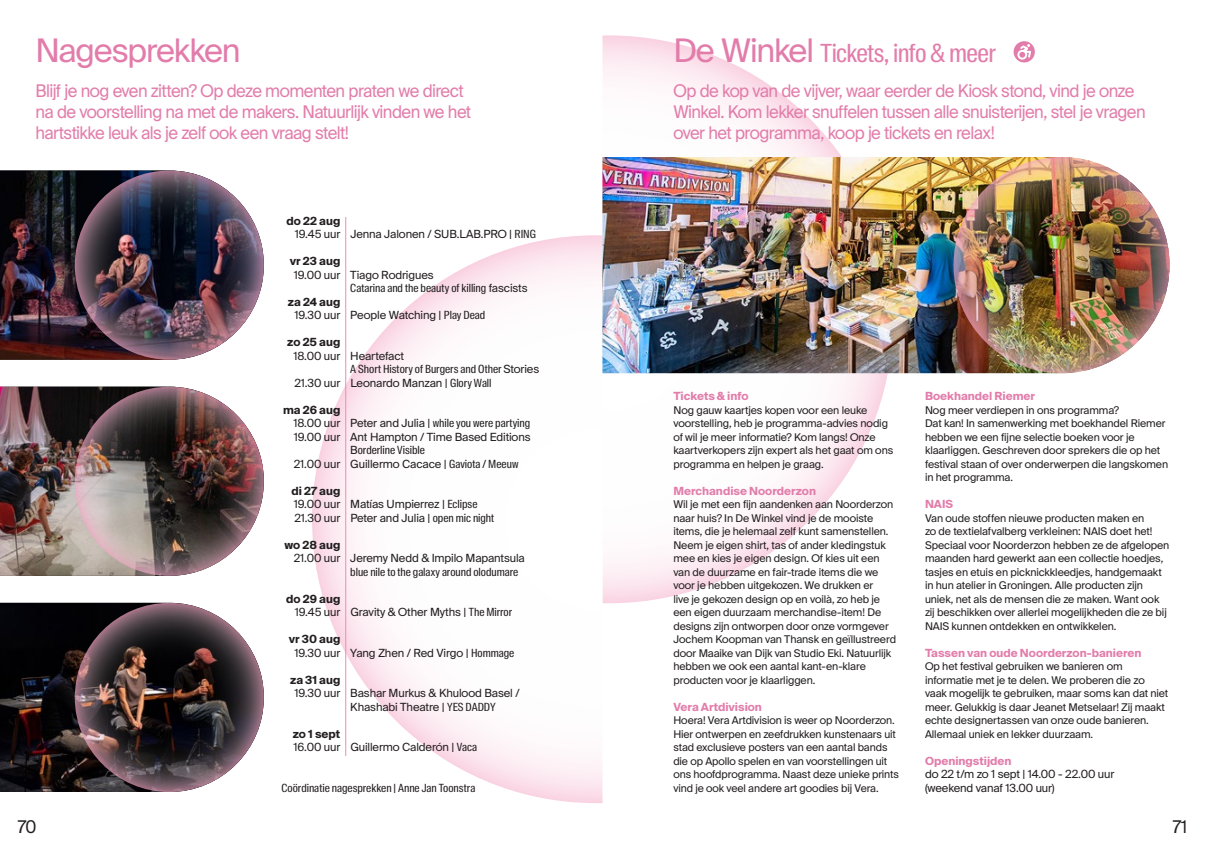
<style>
.page{position:relative;width:1205px;height:851px;background:#fff}
.page>*{position:absolute;margin:0;border:0;box-sizing:border-box;transform-origin:0 0}
.Titel_Fullpage{font:32.5px "Noorderzon";letter-spacing:-.035em;color:#e27dab}
.Titel_Fullpage-2{font:condensed 25px "Noorderzon";letter-spacing:-.025em;color:#e27dab}
.Introtekst{font:17.5px/21px "Noorderzon";letter-spacing:-.035em;color:#e27dab;scale:.95 1}
.Introtekst-2{font:17.5px "Noorderzon";color:#231f20;scale:.95 1}
.Broodtekst{font:11.25px "Noorderzon";letter-spacing:-.01em;color:#231f20}
.Broodtekst-2{font:condensed 11.25px "Noorderzon";color:#231f20}
.kopje{font:700 11.25px "Noorderzon";color:#e27dab}
.Broodtekst-3{font:700 11.25px "Noorderzon";letter-spacing:.005em;color:#231f20}
.kopje-2{font:700 11.25px "Noorderzon";letter-spacing:.005em;color:#231f20}
.broodtekst8_5{font:10.62px/13.5px "Noorderzon";letter-spacing:-.01em;color:#231f20}
.s1{font-stretch:condensed}
.s2{font-stretch:normal}
.s3{font-stretch:normal;font-size:32.5px}
</style>
<div class="page">
<svg style="left:602px;top:35px;width:291px;height:568px"></svg>
<svg style="left:312px;top:235px;width:290px;height:568px"></svg>
<svg style="left:1013px;top:41px;width:22px;height:21px"></svg>
<svg style="left:1017px;top:44px;width:14px;height:16px"></svg>
<img style="left:602px;top:157px;width:567px;height:216px">
<hr style="left:345px;top:217px;width:1px;height:538px;background:#f289b7">
<img style="left:0;top:170px;width:264px;height:189px">
<img style="left:0;top:386px;width:264px;height:189px">
<img style="left:0;top:602px;width:264px;height:189px">
<img style="left:75px;top:170px;width:189px;height:189px;border-radius:95px">
<img style="left:953px;top:157px;width:216px;height:216px;border-radius:108px">
<img style="left:75px;top:386px;width:189px;height:189px;border-radius:95px">
<img style="left:75px;top:602px;width:189px;height:189px;border-radius:94px">
<p class="Titel_Fullpage" style="left:35px;top:32px;width:207px">Nagesprekken</p>
<p class="Introtekst" style="left:35px;top:80px;width:452px">Blijf je nog even zitten? Op deze momenten praten we direct</p>
<p class="Introtekst" style="left:35px;top:101px;width:460px">na de voorstelling na met de makers. Natuurlijk vinden we het</p>
<p class="Introtekst" style="left:35px;top:122px;width:331px">hartstikke leuk als je zelf ook een vraag stelt!</p>
<p class="kopje-2" style="left:287px;top:214px;width:55px">do 22 aug</p>
<p class="Broodtekst" style="left:295px;top:227px;width:243px">19.45 uur Jenna Jalonen / SUB.LAB.PRO | <span class="s1">RING</span></p>
<p class="kopje-2" style="left:290px;top:254px;width:52px">vr 23 aug</p>
<p class="Broodtekst" style="left:294px;top:268px;width:141px">19.00 uur Tiago Rodrigues</p>
<p class="Broodtekst-2" style="left:350px;top:281px;width:179px">Catarina and the beauty of killing <span class="s2">fascists</span></p>
<p class="Broodtekst-3" style="left:288px;top:295px;width:54px">za 24 aug</p>
<p class="Broodtekst" style="left:294px;top:308px;width:192px">19.30 uur People Watching | <span class="s1">Play Dead</span></p>
<p class="Broodtekst-3" style="left:287px;top:335px;width:55px">zo 25 aug</p>
<p class="Broodtekst" style="left:293px;top:349px;width:112px">18.00 uur Heartefact</p>
<p class="Broodtekst-2" style="left:350px;top:362px;width:190px">A Short History of Burgers and Other <span class="s2">Stories</span></p>
<p class="Broodtekst" style="left:294px;top:376px;width:199px">21.30 uur Leonardo Manzan | <span class="s1">Glory Wall</span></p>
<p class="Broodtekst-3" style="left:283px;top:403px;width:59px">ma 26 aug</p>
<p class="Broodtekst" style="left:293px;top:416px;width:238px">18.00 uur Peter and Julia | <span class="s1">while you were partying</span></p>
<p class="Broodtekst" style="left:294px;top:430px;width:238px">19.00 uur Ant Hampton / Time Based Editions</p>
<p class="Broodtekst-2" style="left:350px;top:443px;width:76px"><span class="s2">B</span>orderline Visible</p>
<p class="Broodtekst" style="left:294px;top:457px;width:226px">21.00 uur Guillermo Cacace | <span class="s1">Gaviota / Meeuw</span></p>
<p class="kopje-2" style="left:291px;top:484px;width:50px">di 27 aug</p>
<p class="Broodtekst" style="left:294px;top:497px;width:185px">19.00 uur Matías Umpierrez | <span class="s1">Eclipse</span></p>
<p class="Broodtekst" style="left:294px;top:511px;width:201px">21.30 uur Peter and Julia | <span class="s1">open mic night</span></p>
<p class="Broodtekst-3" style="left:284px;top:538px;width:57px">wo 28 aug</p>
<p class="Broodtekst" style="left:294px;top:551px;width:233px">21.00 uur Jeremy Nedd &amp; Impilo Mapantsula</p>
<p class="Broodtekst-2" style="left:350px;top:565px;width:169px">blue nile to the galaxy around olodumare</p>
<p class="Broodtekst-3" style="left:286px;top:592px;width:56px">do 29 aug</p>
<p class="Broodtekst" style="left:295px;top:605px;width:219px">19.45 uur Gravity &amp; Other Myths | <span class="s1">The Mirror</span></p>
<p class="Broodtekst-3" style="left:289px;top:632px;width:53px">vr 30 aug</p>
<p class="Broodtekst" style="left:294px;top:646px;width:221px">19.30 uur Yang Zhen / Red Virgo | <span class="s1">Hommage</span></p>
<p class="Broodtekst-3" style="left:290px;top:673px;width:52px">za 31 aug</p>
<p class="Broodtekst" style="left:294px;top:686px;width:227px">19.30 uur Bashar Murkus &amp; Khulood Basel /</p>
<p class="Broodtekst" style="left:350px;top:700px;width:147px">Khashabi Theatre | <span class="s1">YES DADDY</span></p>
<p class="Broodtekst-3" style="left:293px;top:727px;width:49px">zo 1 sept</p>
<p class="Broodtekst" style="left:294px;top:740px;width:185px">16.00 uur Guillermo Calderón | <span class="s1">Vaca</span></p>
<p class="Broodtekst-2" style="left:281px;top:781px;width:195px">Coördinatie nagesprekken | Anne Jan Toonstra</p>
<p class="Titel_Fullpage-2" style="left:673px;top:39px;width:324px"><span class="s3">De Winkel</span> Tickets, info &amp; meer</p>
<p class="Introtekst" style="left:673px;top:80px;width:498px">Op de kop van de vijver, waar eerder de Kiosk stond, vind je onze<br>Winkel. Kom lekker snuffelen tussen alle snuisterijen, stel je vragen over het programma, koop je tickets en relax!</p>
<p class="kopje" style="left:673px;top:389px;width:77px">Tickets &amp; info</p>
<p class="broodtekst8_5" style="left:673px;top:403px;width:221px">Nog gauw kaartjes kopen voor een leuke voorstelling, heb je programma-advies nodig of wil je meer informatie? Kom langs! Onze kaartverkopers zijn expert als het gaat om ons programma en helpen je graag.</p>
<p class="kopje" style="left:673px;top:484px;width:144px">Merchandise Noorderzon</p>
<p class="broodtekst8_5" style="left:673px;top:498px;width:224px">Wil je met een fijn aandenken aan Noorderzon naar huis? In De Winkel vind je de mooiste items, die je helemaal zelf kunt samenstellen.<br>Neem je eigen shirt, tas of ander kledingstuk mee en kies je eigen design. Of kies uit een van de duurzame en fair-trade items die we voor je hebben uitgekozen. We drukken er<br>live je gekozen design op en voilà, zo heb je een eigen duurzaam merchandise-item! De designs zijn ontworpen door onze vormgever Jochem Koopman van Thansk en geïllustreerd door Maaike van Dijk van Studio Eki. Natuurlijk hebben we ook een aantal kant-en-klare producten voor je klaarliggen.</p>
<p class="kopje" style="left:673px;top:700px;width:90px">Vera Artdivision</p>
<p class="broodtekst8_5" style="left:673px;top:714px;width:227px">Hoera! Vera Artdivision is weer op Noorderzon.<br>Hier ontwerpen en zeefdrukken kunstenaars uit stad exclusieve posters van een aantal bands die op Apollo spelen en van voorstellingen uit ons hoofdprogramma. Naast deze unieke prints vind je ook veel andere art goodies bij Vera.</p>
<p class="kopje" style="left:925px;top:389px;width:112px">Boekhandel Riemer</p>
<p class="broodtekst8_5" style="left:925px;top:403px;width:196px">Nog meer verdiepen in ons programma?</p>
<p class="broodtekst8_5" style="left:925px;top:417px;width:245px">Dat kan! In samenwerking met boekhandel Riemer hebben we een fijne selectie boeken voor je klaarliggen. Geschreven door sprekers die op het festival staan of over onderwerpen die langskomen in het programma.</p>
<p class="kopje" style="left:925px;top:497px;width:30px">NAIS</p>
<p class="broodtekst8_5" style="left:925px;top:511px;width:246px">Van oude stoffen nieuwe producten maken en<br>zo de textielafvalberg verkleinen: NAIS doet het!<br>Speciaal voor Noorderzon hebben ze de afgelopen maanden hard gewerkt aan een collectie hoedjes, tasjes en etuis en picknickkleedjes, handgemaakt in hun atelier in Groningen. Alle producten zijn uniek, net als de mensen die ze maken. Want ook zij beschikken over allerlei mogelijkheden die ze bij NAIS kunnen ontdekken en ontwikkelen.</p>
<p class="kopje" style="left:925px;top:646px;width:218px">Tassen van oude Noorderzon-banieren</p>
<p class="broodtekst8_5" style="left:925px;top:660px;width:245px">Op het festival gebruiken we banieren om informatie met je te delen. We proberen die zo vaak mogelijk te gebruiken, maar soms kan dat niet meer. Gelukkig is daar Jeanet Metselaar! Zij maakt echte designertassen van onze oude banieren.<br>Allemaal uniek en lekker duurzaam.</p>
<p class="kopje" style="left:925px;top:754px;width:88px">Openingstijden</p>
<p class="Broodtekst" style="left:925px;top:767px;width:191px">do 22 t/m zo 1 sept | 14.00 - 22.00 uur</p>
<p class="Broodtekst" style="left:925px;top:781px;width:131px">(weekend vanaf 13.00 uur)</p>
<p class="Introtekst-2" style="left:18px;top:816px;width:21px">70</p>
<p class="Introtekst-2" style="left:1172px;top:816px;width:17px">71</p>
</div>
